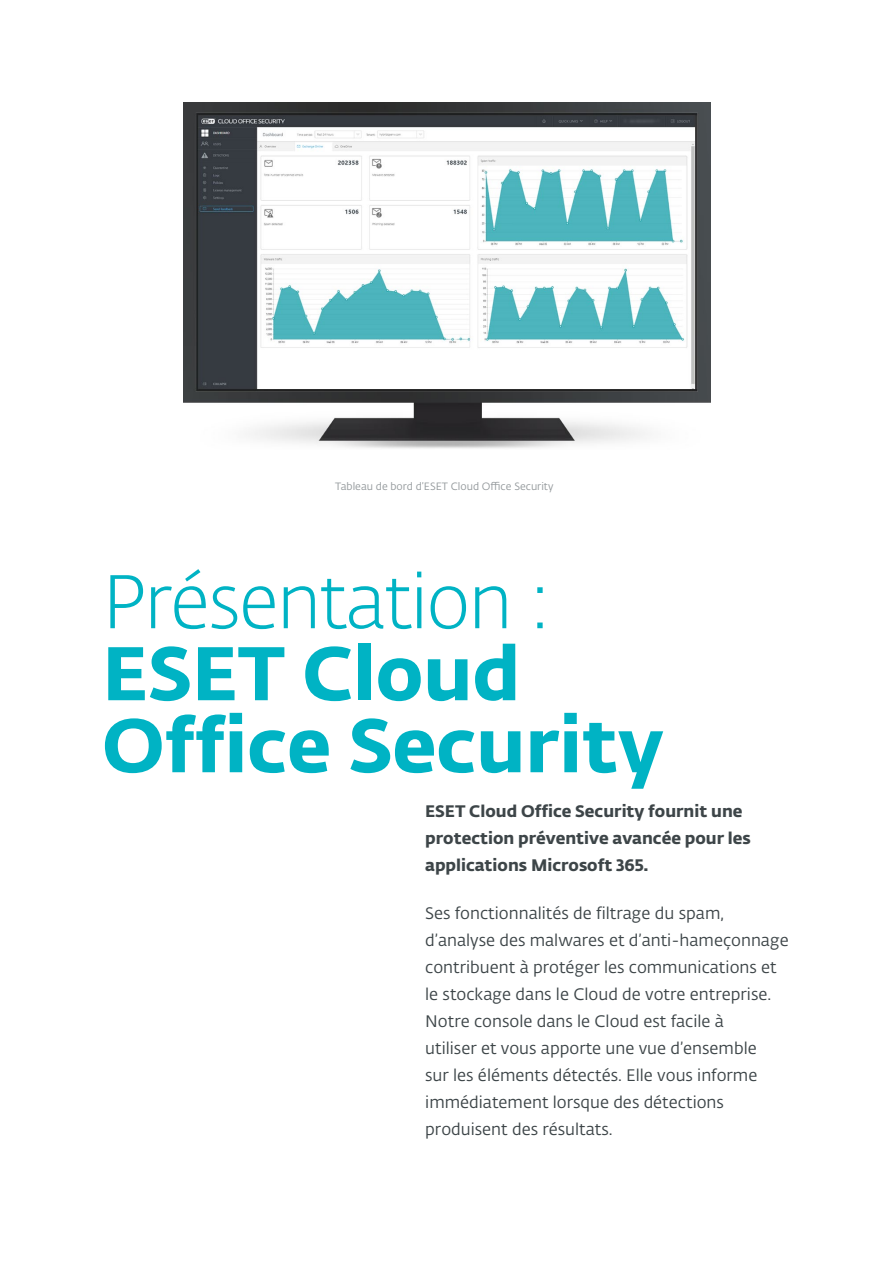
<style>
.page{position:relative;width:893px;height:1263px;background:#fff}
.page>*{position:absolute;margin:0;border:0;box-sizing:border-box;transform-origin:0 0}
.t1{font:75px/72px "Fedra Sans Alt Pro Bold LF";color:#00b3c4}
.t2{font:75px "Fedra Sans Alt Pro Light LF";letter-spacing:-.025em;color:#00b3c4}
.t3{font:16.5px/27px "Fedra Sans Alt Pro Book LF";color:#3d4548}
.t4{font:16.5px/27px "Fedra Sans Alt Pro Bold LF";color:#3d4548}
.t5{font:10.5px "Fedra Sans Alt Pro Book LF";color:#94999c}
</style>
<div class="page">
<img style="left:184px;top:102px;width:526px;height:347px">
<p class="t5" style="left:335px;top:479px;width:220px">Tableau de bord d’ESET Cloud Office Security</p>
<h1 class="t2" style="left:102px;top:552px;width:450px">Présentation :</h1>
<h1 class="t1" style="left:102px;top:632px;width:563px">ESET Cloud<br>Office Security</h1>
<p class="t4" style="left:425px;top:796px;width:327px">ESET Cloud Office Security fournit une protection préventive avancée pour les applications Microsoft 365.</p>
<p class="t3" style="left:425px;top:899px;width:365px">Ses fonctionnalités de filtrage du spam, d’analyse des malwares et d’anti-hameçonnage contribuent à protéger les communications et le stockage dans le Cloud de votre entreprise.<br>Notre console dans le Cloud est facile à<br>utiliser et vous apporte une vue d’ensemble<br>sur les éléments détectés. Elle vous informe immédiatement lorsque des détections produisent des résultats.</p>
</div>
